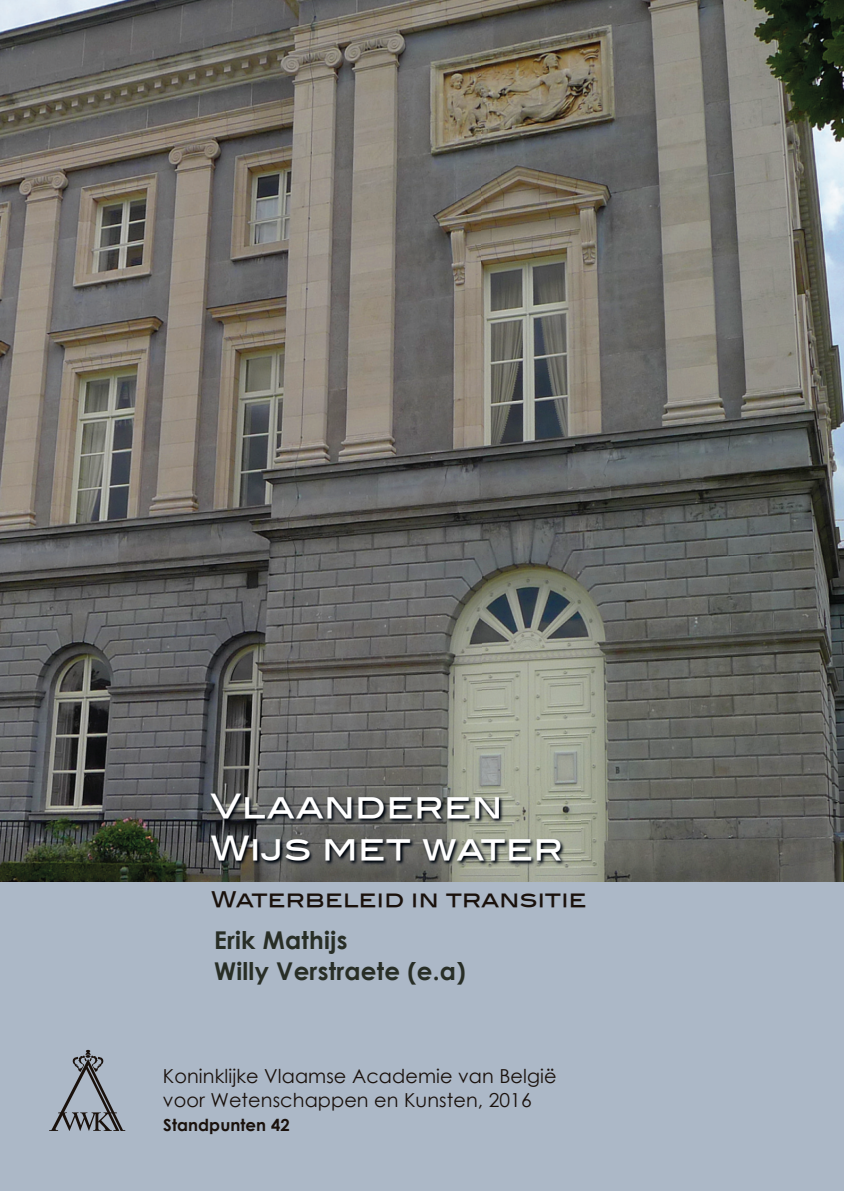
<style>
.page{position:relative;width:844px;height:1191px;background:#fff}
.page>*{position:absolute;margin:0;border:0;box-sizing:border-box;transform-origin:0 0}
.t1{font:33.25px/42px "Blair Md ITCTT Medium";letter-spacing:.015em;color:#fff}
.t2{font:700 24.5px/31.5px "Century Gothic";letter-spacing:.01em;color:#282e26}
.t3{font:21.53px "Blair Md ITCTT Medium";letter-spacing:.015em;color:#1a110c}
.t4{font:19.25px/24.5px "Century Gothic";letter-spacing:.005em;color:#1a110c}
.t5{font:700 16.62px "Century Gothic";letter-spacing:.005em;color:#1a110c}
</style>
<div class="page">
<img style="left:0;top:0;width:844px;height:801px">
<img style="left:0;top:801px;width:207px;height:81px">
<img style="left:580px;top:801px;width:264px;height:81px">
<div style="left:0;top:882px;width:844px;height:308px;background:#acb8c7"></div>
<svg style="left:51px;top:1049px;width:72px;height:81px"></svg>
<img style="left:207px;top:786px;width:373px;height:96px">
<h1 class="t1" style="left:210px;top:785px;width:354px">Vlaanderen<br>Wijs met water</h1>
<p class="t3" style="left:211px;top:886px;width:377px">Waterbeleid in transitie</p>
<p class="t2" style="left:214px;top:923px;width:253px">Erik Mathijs<br>Willy Verstraete (e.a)</p>
<p class="t4" style="left:163px;top:1063px;width:395px">Koninklijke Vlaamse Academie van België voor Wetenschappen en Kunsten, 2016</p>
<p class="t5" style="left:163px;top:1112px;width:128px">Standpunten 42</p>
</div>
